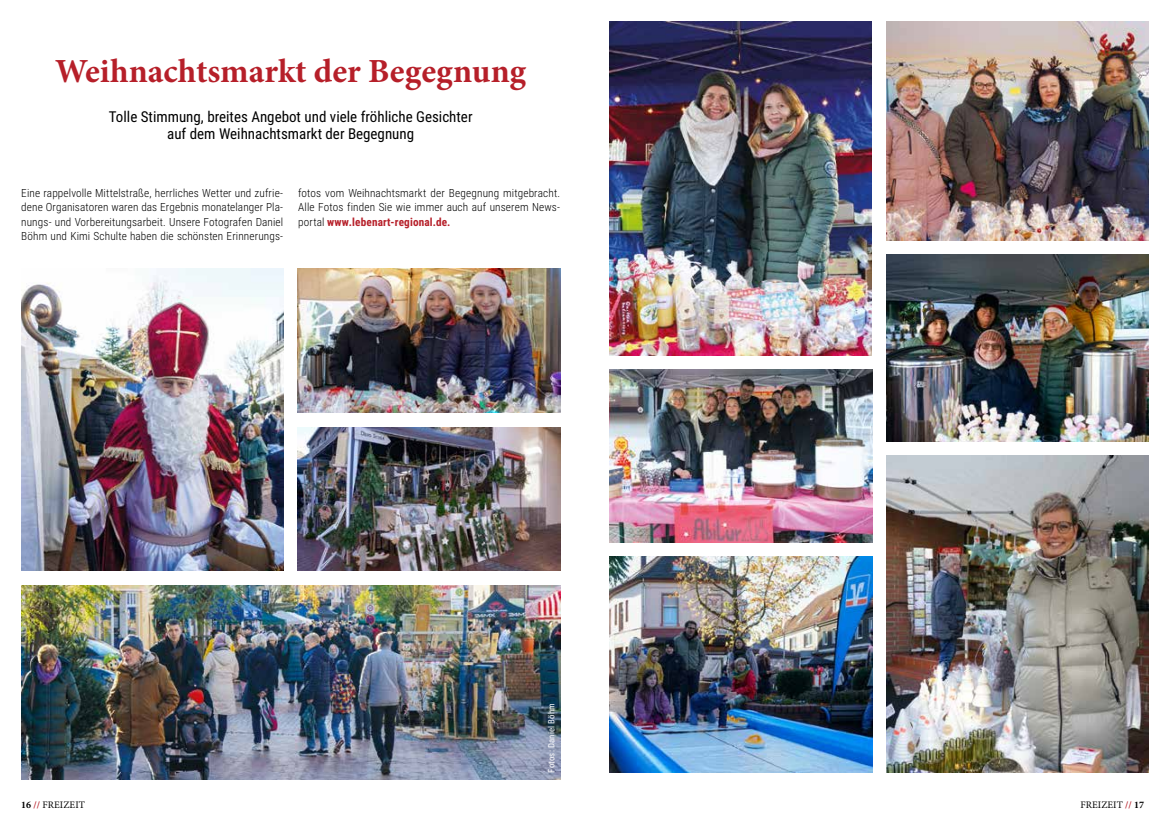
<style>
.page{position:relative;width:1170px;height:833px;background:#fff}
.page>*{position:absolute;margin:0;border:0;box-sizing:border-box;transform-origin:0 0}
.t1{font:700 33.75px "Minion Pro";color:#b61f29}
.t2{font:15px/17.5px "Roboto Condensed";color:#000;text-align:center}
.t3{font:300 11.25px/14.4px "Roboto Condensed";letter-spacing:.01em;color:#000;text-align:justify}
.t4{font:10px "Minion Pro";letter-spacing:.01em;color:#000}
.t5{font:8.75px "Roboto Condensed";letter-spacing:.02em;color:#fff}
.s1{font-weight:700;color:#b61f29}
.s2{font-weight:700}
</style>
<div class="page">
<img style="left:609px;top:21px;width:262px;height:334px">
<img style="left:609px;top:369px;width:263px;height:173px">
<img style="left:609px;top:556px;width:263px;height:216px">
<img style="left:886px;top:21px;width:262px;height:219px">
<img style="left:886px;top:456px;width:262px;height:316px">
<img style="left:886px;top:254px;width:262px;height:187px">
<img style="left:21px;top:269px;width:262px;height:302px">
<img style="left:298px;top:427px;width:262px;height:144px">
<img style="left:298px;top:269px;width:262px;height:144px">
<img style="left:21px;top:585px;width:539px;height:195px">
<h1 class="t1" style="left:55px;top:47px;width:472px">Weihnachtsmarkt der Begegnung</h1>
<h2 class="t2" style="left:109px;top:107px;width:365px">Tolle Stimmung, breites Angebot und viele fröhliche Gesichter auf dem Weihnachtsmarkt der Begegnung</h2>
<p class="t3" style="left:21px;top:185px;width:263px">Eine rappelvolle Mittelstraße, herrliches Wetter und zufrie&shy;dene Organisatoren waren das Ergebnis monatelanger Pla&shy;nungs- und Vorbereitungsarbeit. Unsere Fotografen Daniel Böhm und Kimi Schulte haben die schönsten Erinnerungs-</p>
<p class="t3" style="left:298px;top:185px;width:263px">fotos vom Weihnachtsmarkt der Begegnung mitgebracht.<br>Alle Fotos finden Sie wie immer auch auf unserem News&shy;portal <span class="s1">www.lebenart-regional.de.</span></p>
<p class="t4" style="left:21px;top:798px;width:65px"><span class="s2">16</span> <span class="s1">//</span> FREIZEIT</p>
<p class="t5" style="left:545px;top:772px;width:71px;rotate:-90deg">Fotos: Daniel Böhm</p>
<p class="t4" style="left:1080px;top:798px;width:65px">FREIZEIT <span class="s1">//</span> <span class="s2">17</span></p>
</div>
